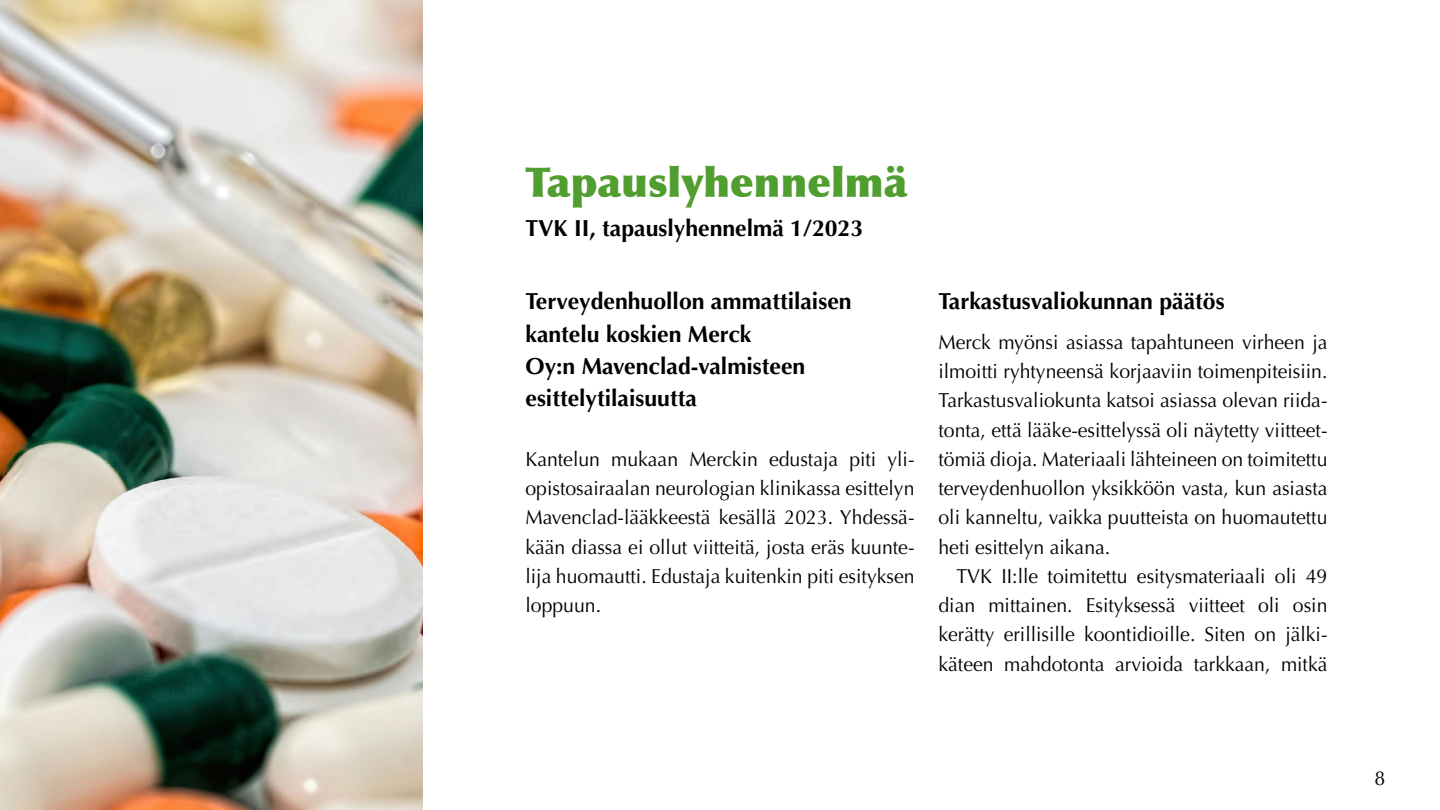
<style>
.page{position:relative;width:1440px;height:810px;background:#fff}
.page>*{position:absolute;margin:0;border:0;box-sizing:border-box;transform-origin:0 0}
.t1{font:900 41.25px "Optima";color:#509e2f}
.Väliotsikko{font:700 23.25px/32.2px "Optima";color:#000}
.Leipis_ei_sis{font:20.25px/29.2px "Optima";color:#000;text-align:justify;scale:.96 1}
.Leipis_sis{font:20.25px/29.2px "Optima";color:#000;text-align:justify;scale:.96 1}
</style>
<div class="page">
<img style="left:0;top:0;width:423px;height:810px">
<p class="t1" style="left:525px;top:157px;width:383px">Tapauslyhennelmä</p>
<p class="Väliotsikko" style="left:526px;top:212px;width:339px">TVK II, tapauslyhennelmä 1/2023</p>
<p class="Väliotsikko" style="left:526px;top:286px;width:328px">Terveydenhuollon ammattilaisen kantelu koskien Merck<br>Oy:n Mavenclad-valmisteen esittelytilaisuutta</p>
<p class="Leipis_ei_sis" style="left:525px;top:445px;width:407px">Kantelun mukaan Merckin edustaja piti yli&shy;opistosairaalan neurologian klinikassa esittelyn Mavenclad-lääkkeestä kesällä 2023. Yhdessä&shy;kään diassa ei ollut viitteitä, josta eräs kuunte&shy;lija huomautti. Edustaja kuitenkin piti esityksen loppuun.</p>
<p class="Väliotsikko" style="left:939px;top:286px;width:288px">Tarkastusvaliokunnan päätös</p>
<p class="Leipis_ei_sis" style="left:939px;top:328px;width:407px">Merck myönsi asiassa tapahtuneen virheen ja ilmoitti ryhtyneensä korjaaviin toimenpiteisiin.<br>Tarkastusvaliokunta katsoi asiassa olevan riida&shy;tonta, että lääke-esittelyssä oli näytetty viitteet&shy;tömiä dioja. Materiaali lähteineen on toimitettu terveydenhuollon yksikköön vasta, kun asiasta oli kanneltu, vaikka puutteista on huomautettu heti esittelyn aikana.</p>
<p class="Leipis_sis" style="left:939px;top:562px;width:407px;text-indent:18px">TVK II:lle toimitettu esitysmateriaali oli 49 dian mittainen. Esityksessä viitteet oli osin kerätty erillisille koontidioille. Siten on jälki&shy;käteen mahdotonta arvioida tarkkaan, mitkä</p>
<p class="Leipis_ei_sis" style="left:1374px;top:764px;width:13px">8</p>
</div>
